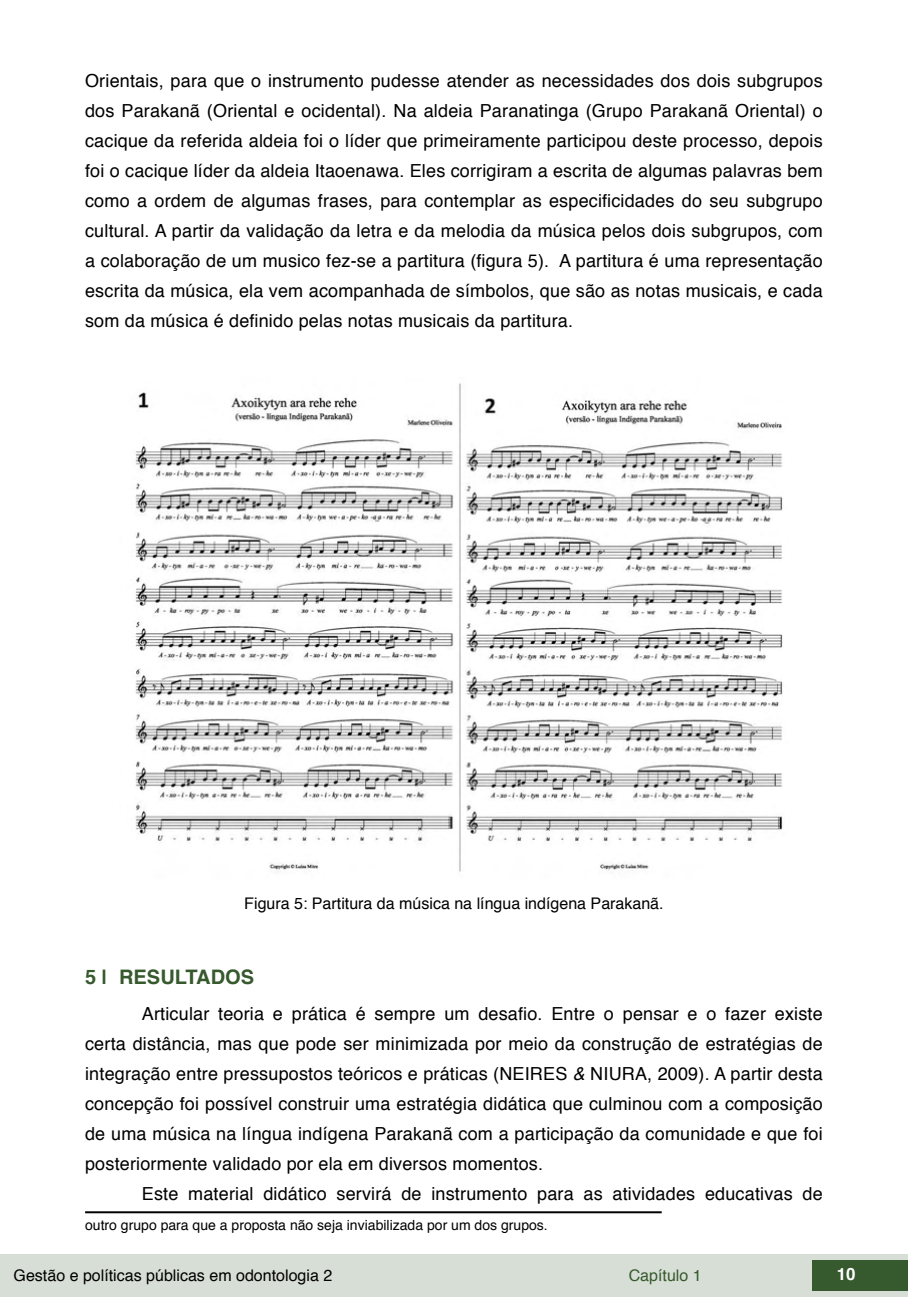
<style>
.page{position:relative;width:908px;height:1304px;background:#fff}
.page>*{position:absolute;margin:0;border:0;box-sizing:border-box;transform-origin:0 0}
.t1{font:700 20px "Helvetica";color:#36592e}
.txt{font:18px/30px "Helvetica";letter-spacing:.01em;color:#000;text-align:justify}
.t2{font:700 16.8px "Helvetica";color:#fff}
.imagens_graf_tab{font:16px "Helvetica";color:#000}
.t3{font:16px "Helvetica";color:#36592e}
.t4{font:14px "Helvetica";color:#000}
.s1{font-style:italic}
</style>
<div class="page">
<div style="left:0;top:1254px;width:906px;height:43px;background:#d7ded5"></div>
<div style="left:812px;top:1261px;width:95px;height:30px;background:#36592e"></div>
<img style="left:135px;top:383px;width:648px;height:489px">
<hr style="left:85px;top:1211px;width:576px;height:2px;background:#000">
<p class="txt" style="left:85px;top:66px;width:738px">Orientais, para que o instrumento pudesse atender as necessidades dos dois subgrupos dos Parakanã (Oriental e ocidental). Na aldeia Paranatinga (Grupo Parakanã Oriental) o cacique da referida aldeia foi o líder que primeiramente participou deste processo, depois foi o cacique líder da aldeia Itaoenawa. Eles corrigiram a escrita de algumas palavras bem como a ordem de algumas frases, para contemplar as especificidades do seu subgrupo cultural. A partir da validação da letra e da melodia da música pelos dois subgrupos, com a colaboração de um musico fez-se a partitura (figura 5). A partitura é uma representação escrita da música, ela vem acompanhada de símbolos, que são as notas musicais, e cada som da música é definido pelas notas musicais da partitura.</p>
<p class="imagens_graf_tab" style="left:244px;top:891px;width:420px">Figura 5: Partitura da música na língua indígena Parakanã.</p>
<p class="t1" style="left:85px;top:961px;width:170px">5 | RESULTADOS</p>
<p class="txt" style="left:85px;top:999px;width:738px;text-indent:57px">Articular teoria e prática é sempre um desafio. Entre o pensar e o fazer existe certa distância, mas que pode ser minimizada por meio da construção de estratégias de integração entre pressupostos teóricos e práticas (NEIRES <span class="s1">&amp;</span> NIURA, 2009). A partir desta concepção foi possível construir uma estratégia didática que culminou com a composição de uma música na língua indígena Parakanã com a participação da comunidade e que foi posteriormente validado por ela em diversos momentos.</p>
<p class="txt" style="left:142px;top:1179px;width:682px">Este material didático servirá de instrumento para as atividades educativas de</p>
<p class="t4" style="left:85px;top:1215px;width:464px">outro grupo para que a proposta não seja inviabilizada por um dos grupos.</p>
<p class="imagens_graf_tab" style="left:14px;top:1263px;width:320px">Gestão e políticas públicas em odontologia 2</p>
<p class="t3" style="left:628px;top:1263px;width:74px">Capítulo 1</p>
<p class="t2" style="left:836px;top:1261px;width:20px">10</p>
</div>
